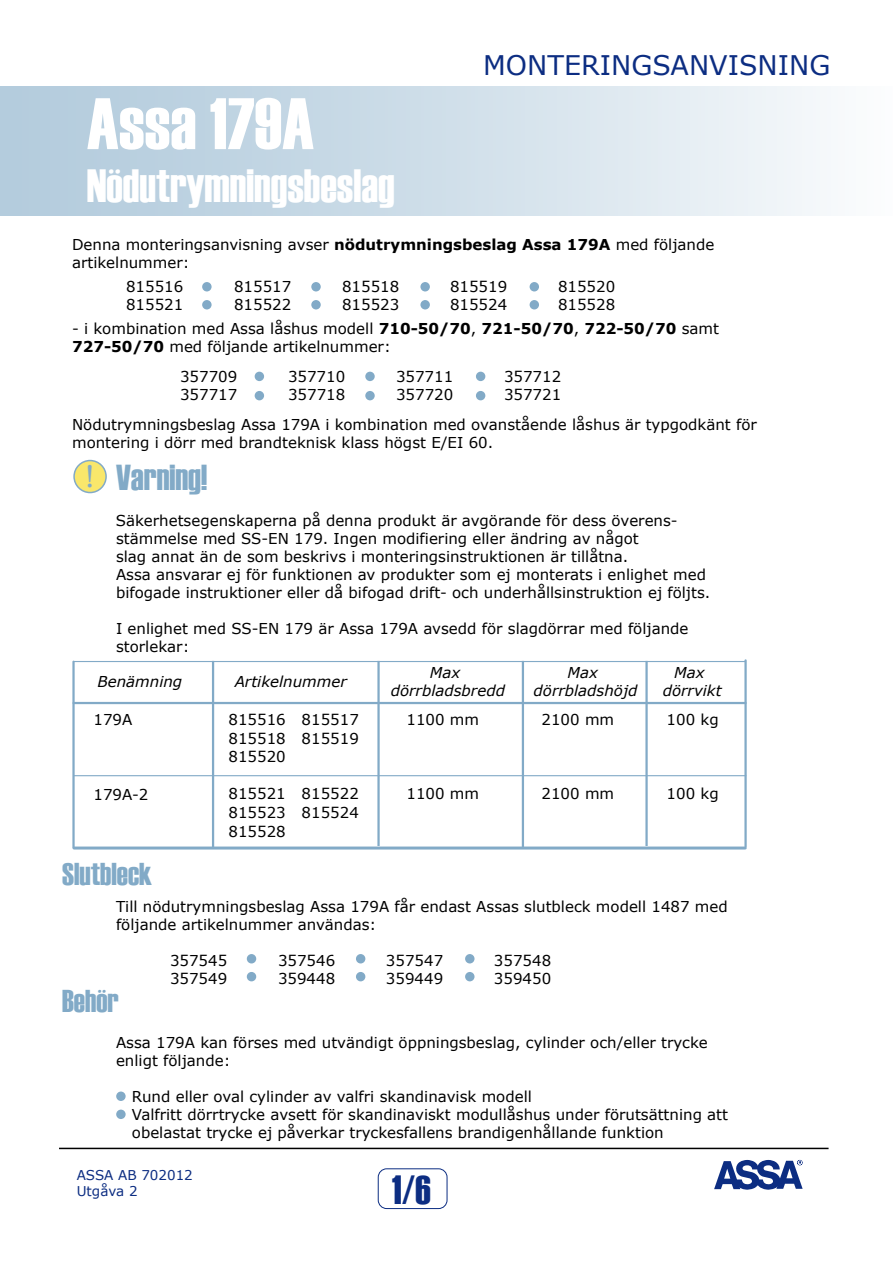
<style>
.page{position:relative;width:893px;height:1263px;background:#fff}
.page>*{position:absolute;margin:0;border:0;box-sizing:border-box;transform-origin:0 0}
.t1{font:72.75px "Haettenschweiler";color:#fff}
.t2{font:46.5px "Haettenschweiler";color:#fff}
.t3{font:40.65px "Haettenschweiler";color:#0c2d82}
.t4{font:36px "Haettenschweiler";color:#82aac7}
.t5{font:31.5px "Haettenschweiler";color:#82aac7}
.t6{font:31.5px "Bookman Old Style";color:#82aac7}
.t7{font:27px "Verdana";color:#0c2d82}
.t8{font:15px/18px "Verdana";color:#000}
.t9{font:italic 15px/18px "Verdana";color:#000;text-align:center}
.t10{font:13.5px/16.2px "Verdana";color:#0c2d82}
.s1{font-weight:700}
</style>
<div class="page">
<div style="left:0;top:87px;width:893px;height:129px;background:linear-gradient(to right,#adc7da,#f8fafc)"></div>
<hr style="left:59px;top:1148px;width:769px;height:1px;background:#000">
<div style="left:74px;top:460px;width:32px;height:32px;background:#f9e76b;border-radius:50%"></div>
<div style="left:73px;top:460px;width:34px;height:33px;border:2px solid #82aac7;border-radius:50%"></div>
<hr style="left:744px;top:660px;width:3px;height:186px;background:#82aac7">
<hr style="left:74px;top:661px;width:672px;height:1px;background:#82aac7">
<hr style="left:72px;top:662px;width:3px;height:185px;background:#82aac7">
<hr style="left:212px;top:661px;width:2px;height:186px;background:#82aac7">
<hr style="left:645px;top:661px;width:3px;height:185px;background:#82aac7">
<hr style="left:377px;top:661px;width:3px;height:185px;background:#82aac7">
<hr style="left:522px;top:661px;width:2px;height:186px;background:#82aac7">
<hr style="left:74px;top:846px;width:671px;height:3px;background:#82aac7">
<hr style="left:74px;top:775px;width:672px;height:1px;background:#82aac7">
<hr style="left:74px;top:702px;width:672px;height:2px;background:#82aac7">
<div style="left:202px;top:282px;width:10px;height:9px;background:#82aac7;border-radius:50%"></div>
<div style="left:311px;top:282px;width:10px;height:9px;background:#82aac7;border-radius:50%"></div>
<div style="left:420px;top:282px;width:10px;height:9px;background:#82aac7;border-radius:50%"></div>
<div style="left:530px;top:282px;width:9px;height:9px;background:#82aac7;border-radius:50%"></div>
<div style="left:202px;top:300px;width:10px;height:9px;background:#82aac7;border-radius:50%"></div>
<div style="left:311px;top:300px;width:10px;height:9px;background:#82aac7;border-radius:50%"></div>
<div style="left:420px;top:300px;width:10px;height:9px;background:#82aac7;border-radius:50%"></div>
<div style="left:530px;top:300px;width:9px;height:9px;background:#82aac7;border-radius:50%"></div>
<div style="left:255px;top:372px;width:9px;height:9px;background:#82aac7;border-radius:50%"></div>
<div style="left:365px;top:372px;width:10px;height:9px;background:#82aac7;border-radius:50%"></div>
<div style="left:476px;top:372px;width:9px;height:9px;background:#82aac7;border-radius:50%"></div>
<div style="left:255px;top:391px;width:9px;height:9px;background:#82aac7;border-radius:50%"></div>
<div style="left:365px;top:391px;width:10px;height:9px;background:#82aac7;border-radius:50%"></div>
<div style="left:476px;top:391px;width:9px;height:9px;background:#82aac7;border-radius:50%"></div>
<div style="left:247px;top:954px;width:9px;height:9px;background:#82aac7;border-radius:50%"></div>
<div style="left:356px;top:954px;width:9px;height:9px;background:#82aac7;border-radius:50%"></div>
<div style="left:465px;top:954px;width:9px;height:9px;background:#82aac7;border-radius:50%"></div>
<div style="left:247px;top:972px;width:9px;height:9px;background:#82aac7;border-radius:50%"></div>
<div style="left:356px;top:972px;width:9px;height:9px;background:#82aac7;border-radius:50%"></div>
<div style="left:465px;top:972px;width:9px;height:9px;background:#82aac7;border-radius:50%"></div>
<div style="left:116px;top:1091px;width:10px;height:10px;background:#82aac7;border-radius:50%"></div>
<div style="left:116px;top:1109px;width:10px;height:10px;background:#82aac7;border-radius:50%"></div>
<div style="left:378px;top:1168px;width:69px;height:41px;border:1px solid #0c2d82;border-radius:9px"></div>
<svg style="left:714px;top:1160px;width:89px;height:30px"></svg>
<p class="t1" style="left:87px;top:74px;width:229px">Assa 179A</p>
<p class="t2" style="left:87px;top:154px;width:309px">Nödutrymningsbeslag</p>
<p class="t7" style="left:483px;top:48px;width:349px">MONTERINGSANVISNING</p>
<p class="t8" style="left:72px;top:235px;width:644px">Denna monteringsanvisning avser <span class="s1">nödutrymningsbeslag Assa 179A</span> med följande artikelnummer:</p>
<p class="t8" style="left:126px;top:277px;width:59px">815516</p>
<p class="t8" style="left:234px;top:277px;width:59px">815517</p>
<p class="t8" style="left:342px;top:277px;width:59px">815518</p>
<p class="t8" style="left:450px;top:277px;width:59px">815519</p>
<p class="t8" style="left:558px;top:277px;width:59px">815520</p>
<p class="t8" style="left:126px;top:295px;width:59px">815521</p>
<p class="t8" style="left:234px;top:295px;width:59px">815522</p>
<p class="t8" style="left:342px;top:295px;width:59px">815523</p>
<p class="t8" style="left:450px;top:295px;width:59px">815524</p>
<p class="t8" style="left:558px;top:295px;width:59px">815528</p>
<p class="t8" style="left:72px;top:319px;width:648px">- i kombination med Assa låshus modell <span class="s1">710-50/70</span>, <span class="s1">721-50/70</span>, <span class="s1">722-50/70</span> samt<br><span class="s1">727-50/70</span> med följande artikelnummer:</p>
<p class="t8" style="left:180px;top:367px;width:59px">357709</p>
<p class="t8" style="left:288px;top:367px;width:59px">357710</p>
<p class="t8" style="left:396px;top:367px;width:59px">357711</p>
<p class="t8" style="left:504px;top:367px;width:59px">357712</p>
<p class="t8" style="left:180px;top:385px;width:59px">357717</p>
<p class="t8" style="left:288px;top:385px;width:59px">357718</p>
<p class="t8" style="left:396px;top:385px;width:59px">357720</p>
<p class="t8" style="left:72px;top:379px;width:686px;line-height:30px;text-indent:432px">357721<br>Nödutrymningsbeslag Assa 179A i kombination med ovanstående låshus är typgodkänt för</p>
<p class="t8" style="left:72px;top:433px;width:423px">montering i dörr med brandteknisk klass högst E/EI 60.</p>
<p class="t6" style="left:85px;top:456px;width:11px">!</p>
<p class="t4" style="left:116px;top:453px;width:93px">Varning!</p>
<p class="t8" style="left:116px;top:511px;width:596px">Säkerhetsegenskaperna på denna produkt är avgörande för dess överens&shy;stämmelse med SS-EN 179. Ingen modifiering eller ändring av något<br>slag annat än de som beskrivs i monteringsinstruktionen är tillåtna.<br>Assa ansvarar ej för funktionen av produkter som ej monterats i enlighet med bifogade instruktioner eller då bifogad drift- och underhållsinstruktion ej följts.</p>
<p class="t8" style="left:116px;top:619px;width:574px">I enlighet med SS-EN 179 är Assa 179A avsedd för slagdörrar med följande storlekar:</p>
<p class="t9" style="left:98px;top:672px;width:86px">Benämning</p>
<p class="t9" style="left:235px;top:672px;width:114px">Artikelnummer</p>
<p class="t9" style="left:391px;top:663px;width:116px">Max dörrbladsbredd</p>
<p class="t9" style="left:534px;top:663px;width:105px">Max dörrbladshöjd</p>
<p class="t9" style="left:663px;top:663px;width:60px">Max dörrvikt</p>
<p class="t8" style="left:94px;top:710px;width:40px">179A</p>
<p class="t8" style="left:94px;top:785px;width:56px">179A-2</p>
<p class="t8" style="left:229px;top:710px;width:132px;line-height:18.6px;text-align:justify">815516 815517<br>815518 815519<br>815520</p>
<p class="t8" style="left:229px;top:784px;width:132px;line-height:18.6px;text-align:justify">815521 815522<br>815523 815524<br>815528</p>
<p class="t8" style="left:407px;top:710px;width:74px">1100 mm</p>
<p class="t8" style="left:407px;top:784px;width:74px">1100 mm</p>
<p class="t8" style="left:542px;top:710px;width:74px">2100 mm</p>
<p class="t8" style="left:542px;top:784px;width:74px">2100 mm</p>
<p class="t8" style="left:667px;top:710px;width:54px">100 kg</p>
<p class="t8" style="left:667px;top:784px;width:54px">100 kg</p>
<p class="t5" style="left:62px;top:852px;width:92px">Slutbleck</p>
<p class="t8" style="left:116px;top:896px;width:613px">Till nödutrymningsbeslag Assa 179A får endast Assas slutbleck modell 1487 med följande artikelnummer användas:</p>
<p class="t8" style="left:170px;top:950px;width:59px">357545</p>
<p class="t8" style="left:278px;top:950px;width:59px">357546</p>
<p class="t8" style="left:386px;top:950px;width:59px">357547</p>
<p class="t8" style="left:494px;top:950px;width:59px">357548</p>
<p class="t8" style="left:170px;top:968px;width:59px">357549</p>
<p class="t8" style="left:278px;top:968px;width:59px">359448</p>
<p class="t8" style="left:386px;top:968px;width:59px">359449</p>
<p class="t8" style="left:494px;top:968px;width:59px">359450</p>
<p class="t5" style="left:62px;top:980px;width:58px">Behör</p>
<p class="t8" style="left:116px;top:1033px;width:593px">Assa 179A kan förses med utvändigt öppningsbeslag, cylinder och/eller trycke enligt följande:</p>
<p class="t8" style="left:132px;top:1087px;width:598px">Rund eller oval cylinder av valfri skandinavisk modell<br>Valfritt dörrtrycke avsett för skandinaviskt modullåshus under förutsättning att obelastat trycke ej påverkar tryckesfallens brandigenhållande funktion</p>
<p class="t10" style="left:77px;top:1166px;width:118px">ASSA AB 702012<br>Utgåva 2</p>
<p class="t3" style="left:392px;top:1162px;width:40px">1/6</p>
</div>
